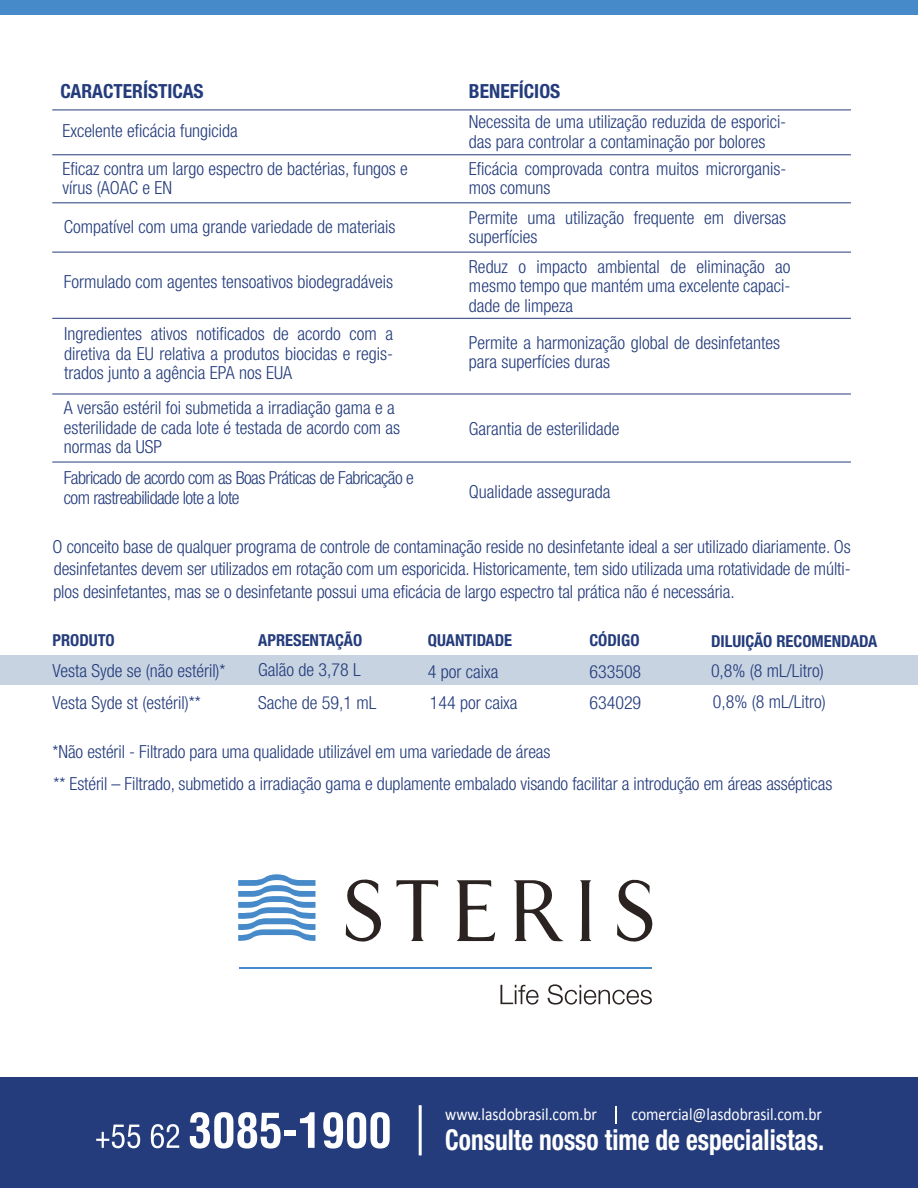
<style>
.page{position:relative;width:918px;height:1188px;background:#fff}
.page>*{position:absolute;margin:0;border:0;box-sizing:border-box;transform-origin:0 0}
.t1{font:700 condensed 28.8px "Helvetica Neue LT Pro";color:#fff;scale:.88 1}
.t2{font:700 condensed 19.5px "Helvetica Neue LT Pro";color:#243c7c}
.t3{font:300 condensed 18px/19.5px "Helvetica Neue LT Pro";color:#243c7c}
.t4{font:300 condensed 18px/19.5px "Helvetica Neue LT Pro";letter-spacing:-.03em;color:#243c7c}
.t5{font:17.55px "Calibri";color:#fff;scale:.88 1}
.t6{font:700 condensed 16.5px "Helvetica Neue LT Pro";color:#243c7c}
</style>
<div class="page">
<div style="left:0;top:0;width:918px;height:15px;background:#468ac9"></div>
<div style="left:0;top:1077px;width:918px;height:111px;background:#243c7c"></div>
<svg style="left:96px;top:1125px;width:44px;height:23px"></svg>
<svg style="left:151px;top:1124px;width:28px;height:24px"></svg>
<svg style="left:190px;top:1112px;width:91px;height:37px"></svg>
<div style="left:285px;top:1130px;width:11px;height:6px;background:#fff"></div>
<svg style="left:300px;top:1112px;width:15px;height:36px"></svg>
<svg style="left:323px;top:1112px;width:67px;height:37px"></svg>
<hr style="left:419px;top:1105px;width:3px;height:50px;background:#fff">
<svg style="left:615px;top:1107px;width:1px;height:17px"></svg>
<svg style="left:500px;top:985px;width:39px;height:20px"></svg>
<svg style="left:547px;top:984px;width:105px;height:21px"></svg>
<hr style="left:240px;top:967px;width:412px;height:2px;background:#468ac9">
<svg style="left:238px;top:874px;width:78px;height:67px"></svg>
<svg style="left:580px;top:880px;width:12px;height:61px"></svg>
<svg style="left:346px;top:879px;width:35px;height:63px"></svg>
<svg style="left:617px;top:879px;width:36px;height:63px"></svg>
<svg style="left:457px;top:880px;width:38px;height:61px"></svg>
<svg style="left:396px;top:880px;width:42px;height:61px"></svg>
<svg style="left:514px;top:880px;width:50px;height:61px"></svg>
<hr style="left:52px;top:110px;width:799px;height:1px;background:#233c78">
<hr style="left:52px;top:154px;width:799px;height:1px;background:#233c78">
<hr style="left:52px;top:202px;width:799px;height:1px;background:#233c78">
<hr style="left:52px;top:252px;width:799px;height:1px;background:#233c78">
<hr style="left:52px;top:318px;width:799px;height:1px;background:#233c78">
<hr style="left:52px;top:394px;width:799px;height:1px;background:#233c78">
<hr style="left:52px;top:462px;width:799px;height:1px;background:#233c78">
<div style="left:0;top:655px;width:918px;height:30px;background:#c7d3e1"></div>
<p class="t2" style="left:60px;top:80px;width:145px">CARACTERÍSTICAS</p>
<p class="t2" style="left:469px;top:80px;width:93px">BENEFÍCIOS</p>
<p class="t3" style="left:62px;top:122px;width:177px">Excelente eficácia fungicida</p>
<p class="t3" style="left:63px;top:160px;width:347px">Eficaz contra um largo espectro de bactérias, fungos e vírus (AOAC e EN</p>
<p class="t3" style="left:64px;top:218px;width:333px">Compatível com uma grande variedade de materiais</p>
<p class="t3" style="left:64px;top:273px;width:331px">Formulado com agentes tensoativos biodegradáveis</p>
<p class="t3" style="left:64px;top:326px;width:331px;text-align:justify">Ingredientes ativos notificados de acordo com a diretiva da EU relativa a produtos biocidas e regis&shy;trados junto a agência EPA nos EUA</p>
<p class="t3" style="left:64px;top:400px;width:338px">A versão estéril foi submetida a irradiação gama e a esterilidade de cada lote é testada de acordo com as normas da USP</p>
<p class="t4" style="left:64px;top:470px;width:352px">Fabricado de acordo com as Boas Práticas de Fabricação e com rastreabilidade lote a lote</p>
<p class="t3" style="left:469px;top:113px;width:319px">Necessita de uma utilização reduzida de esporici&shy;das para controlar a contaminação por bolores</p>
<p class="t3" style="left:469px;top:160px;width:319px">Eficácia comprovada contra muitos microrganis&shy;mos comuns</p>
<p class="t3" style="left:469px;top:209px;width:319px">Permite uma utilização frequente em diversas superfícies</p>
<p class="t3" style="left:469px;top:258px;width:323px;text-align:justify">Reduz o impacto ambiental de eliminação ao mesmo tempo que mantém uma excelente capaci&shy;dade de limpeza</p>
<p class="t3" style="left:469px;top:334px;width:313px">Permite a harmonização global de desinfetantes para superfícies duras</p>
<p class="t3" style="left:469px;top:420px;width:152px">Garantia de esterilidade</p>
<p class="t3" style="left:469px;top:484px;width:143px">Qualidade assegurada</p>
<p class="t3" style="left:53px;top:537px;width:800px;line-height:22.5px;text-align:justify">O conceito base de qualquer programa de controle de contaminação reside no desinfetante ideal a ser utilizado diariamente. Os desinfetantes devem ser utilizados em rotação com um esporicida. Historicamente, tem sido utilizada uma rotatividade de múlti&shy;plos desinfetantes, mas se o desinfetante possui uma eficácia de largo espectro tal prática não é necessária.</p>
<p class="t6" style="left:589px;top:631px;width:52px">CÓDIGO</p>
<p class="t6" style="left:52px;top:631px;width:64px">PRODUTO</p>
<p class="t6" style="left:258px;top:631px;width:105px">APRESENTAÇÃO</p>
<p class="t6" style="left:711px;top:631px;width:168px">DILUIÇÃO RECOMENDADA</p>
<p class="t6" style="left:428px;top:631px;width:86px">QUANTIDADE</p>
<p class="t3" style="left:258px;top:662px;width:104px">Galão de 3,78 L</p>
<p class="t3" style="left:52px;top:656px;width:175px;line-height:31.5px">Vesta Syde se (não estéril)*<br>Vesta Syde st (estéril)**</p>
<p class="t3" style="left:711px;top:656px;width:116px;line-height:31.5px">0,8% (8 mL/Litro)<br>0,8% (8 mL/Litro)</p>
<p class="t3" style="left:428px;top:663px;width:72px">4 por caixa</p>
<p class="t3" style="left:589px;top:663px;width:53px">633508</p>
<p class="t3" style="left:258px;top:694px;width:120px">Sache de 59,1 mL</p>
<p class="t3" style="left:430px;top:694px;width:89px">144 por caixa</p>
<p class="t3" style="left:589px;top:694px;width:53px">634029</p>
<p class="t3" style="left:53px;top:737px;width:781px;line-height:31.5px">*Não estéril - Filtrado para uma qualidade utilizável em uma variedade de áreas<br>** Estéril – Filtrado, submetido a irradiação gama e duplamente embalado visando facilitar a introdução em áreas assépticas</p>
<p class="t5" style="left:445px;top:1107px;width:174px">www.lasdobrasil.com.br</p>
<p class="t5" style="left:632px;top:1107px;width:218px">comercial@lasdobrasil.com.br</p>
<h1 class="t1" style="left:445px;top:1123px;width:432px">Consulte nosso time de especialistas.</h1>
</div>
